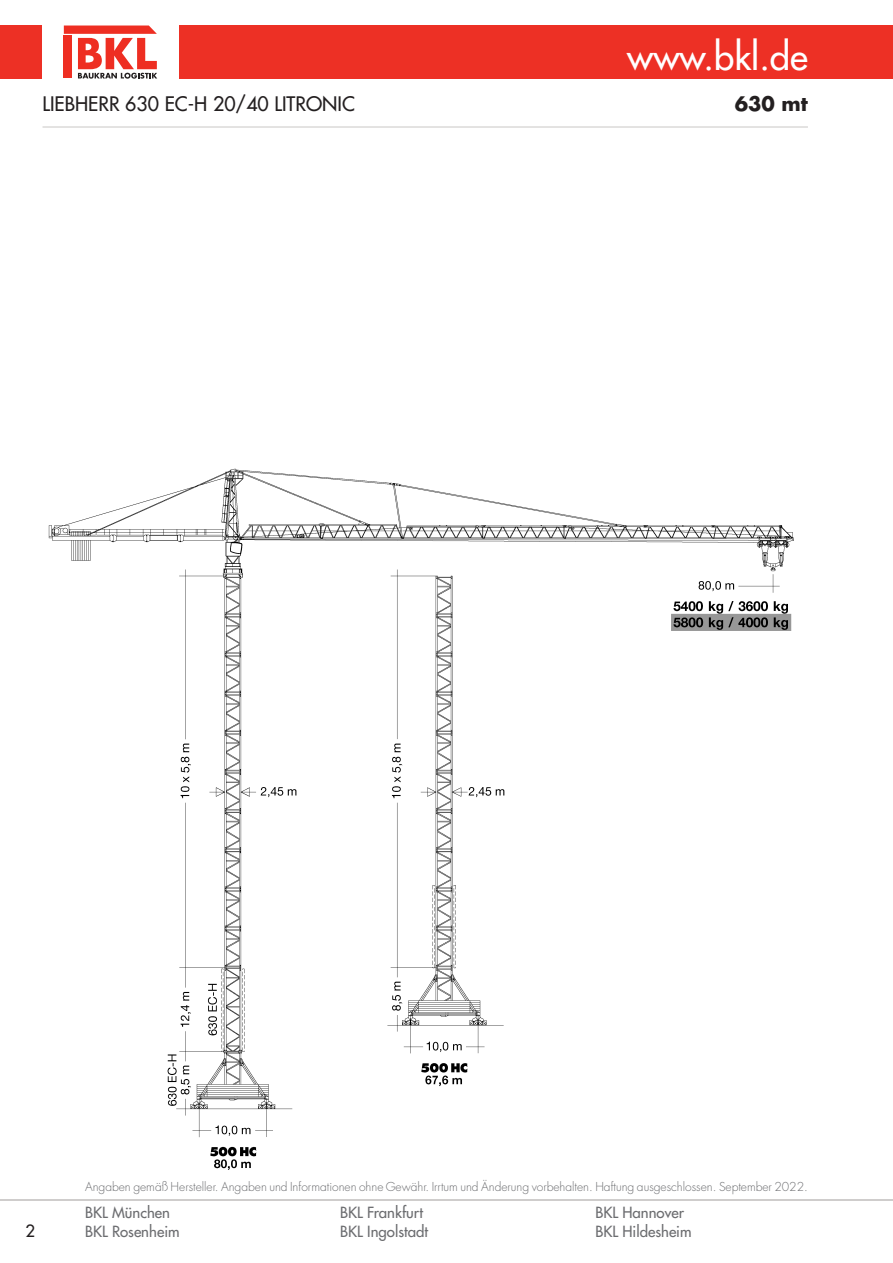
<style>
.page{position:relative;width:893px;height:1263px;background:#fff}
.page>*{position:absolute;margin:0;border:0;box-sizing:border-box;transform-origin:0 0}
.t1{font:500 36.45px "Futura LT Pro";color:#fff}
.t2{font:500 19.5px "Futura LT Pro";color:#231f20}
.t3{font:700 19.5px "Futura LT Pro";color:#231f20}
.t4{font:500 16.5px "Futura LT Pro";color:#231f20}
.t5{font:500 15px/19.5px "Futura LT Pro";color:#6c6d70}
.t6{font:300 12px "Futura LT Pro";color:#6c6d70}
</style>
<div class="page">
<hr style="left:43px;top:126px;width:765px;height:2px;background:#cfcdcc">
<div style="left:0;top:26px;width:893px;height:53px;background:#ed3025"></div>
<div style="left:43px;top:25px;width:136px;height:54px;background:#fff"></div>
<svg style="left:64px;top:26px;width:93px;height:53px"></svg>
<hr style="left:0;top:1199px;width:893px;height:2px;background:#cfcdcc">
<img style="left:48px;top:468px;width:746px;height:701px">
<h1 class="t1" style="left:627px;top:29px;width:182px">www.bkl.de</h1>
<h2 class="t2" style="left:43px;top:89px;width:314px">LIEBHERR 630 EC-H 20/40 LITRONIC</h2>
<h2 class="t3" style="left:735px;top:89px;width:75px">630 mt</h2>
<h3 class="t4" style="left:26px;top:1219px;width:11px">2</h3>
<p class="t6" style="left:85px;top:1179px;width:724px">Angaben gemäß Hersteller. Angaben und Informationen ohne Gewähr. Irrtum und Änderung vorbehalten. Haftung ausgeschlossen. September 2022.</p>
<p class="t5" style="left:85px;top:1202px;width:96px">BKL München<br>BKL Rosenheim</p>
<p class="t5" style="left:340px;top:1202px;width:89px">BKL Frankfurt<br>BKL Ingolstadt</p>
<p class="t5" style="left:595px;top:1202px;width:98px">BKL Hannover<br>BKL Hildesheim</p>
</div>
